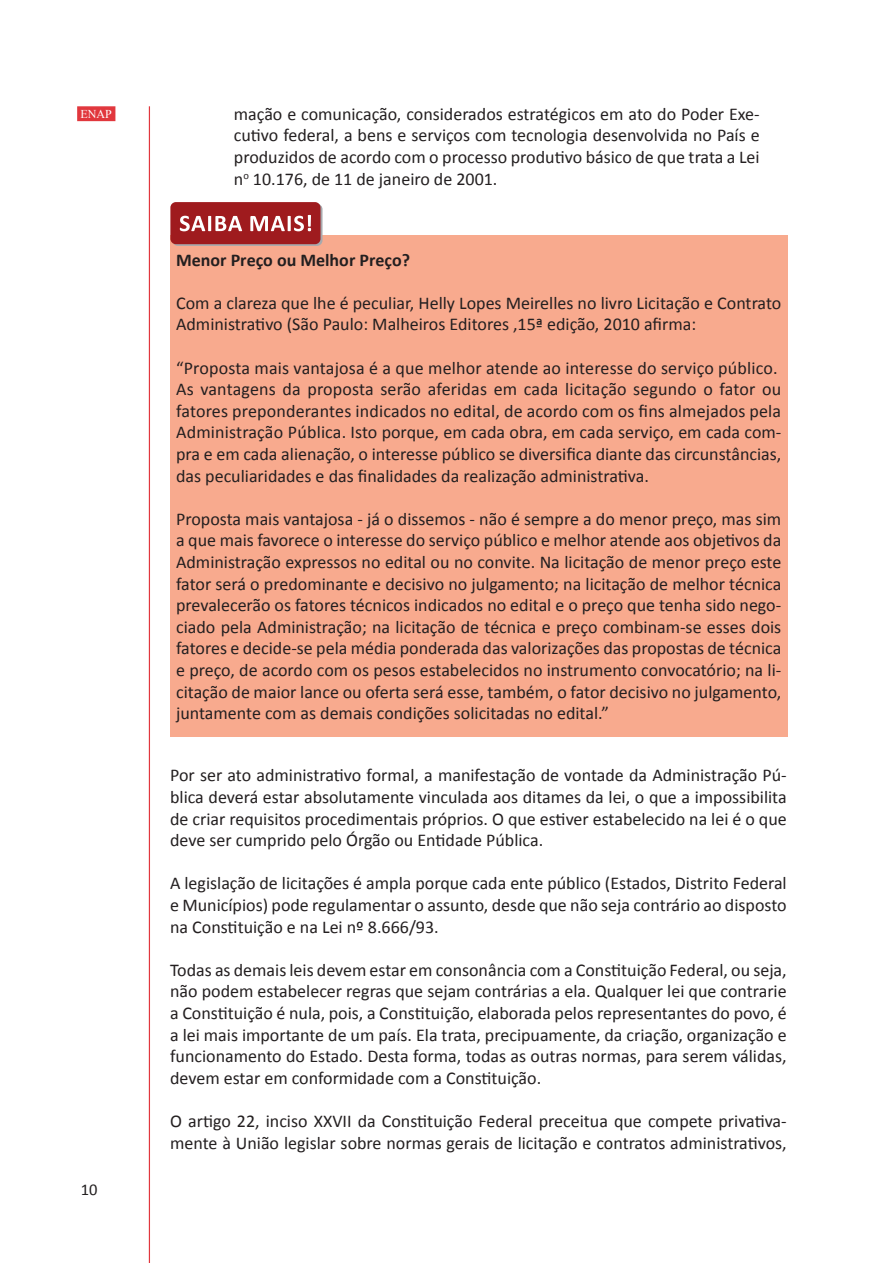
<style>
.page{position:relative;width:893px;height:1263px;background:#fff}
.page>*{position:absolute;margin:0;border:0;box-sizing:border-box;transform-origin:0 0}
.t1{font:18px/21.6px "Calibri";color:#231f20;text-align:justify}
.t2{font:700 18px "Calibri";color:#231f20}
.t3{font:16.5px "Calibri";color:#231f20}
.t4{font:12px "Times New Roman";color:#fff}
</style>
<div class="page">
<div style="left:77px;top:106px;width:38px;height:15px;background:#e1373d;border:2px solid #e1373d"></div>
<hr style="left:149px;top:106px;width:1px;height:1157px;background:#e1373d">
<div style="left:170px;top:235px;width:617px;height:502px;background:#f8aa8e"></div>
<svg style="left:172px;top:204px;width:150px;height:42px"></svg>
<div style="left:170px;top:202px;width:150px;height:42px;background:#9f1b1e;border-radius:5px"></div>
<svg style="left:180px;top:216px;width:62px;height:15px"></svg>
<svg style="left:250px;top:215px;width:61px;height:16px"></svg>
<p class="t4" style="left:81px;top:106px;width:33px">ENAP</p>
<p class="t3" style="left:81px;top:1179px;width:18px">10</p>
<p class="t1" style="left:234px;top:102px;width:527px">mação e comunicação, considerados estratégicos em ato do Poder Exe&shy;cutivo federal, a bens e serviços com tecnologia desenvolvida no País e produzidos de acordo com o processo produtivo básico de que trata a Lei n<sup>o</sup> 10.176, de 11 de janeiro de 2001.</p>
<p class="t2" style="left:176px;top:248px;width:235px">Menor Preço ou Melhor Preço?</p>
<p class="t1" style="left:176px;top:291px;width:607px">Com a clareza que lhe é peculiar, Helly Lopes Meirelles no livro Licitação e Contrato<br>Administrativo (São Paulo: Malheiros Editores ,15ª edição, 2010 afirma:</p>
<p class="t1" style="left:176px;top:356px;width:607px;text-align:left">“Proposta mais vantajosa é a que melhor atende ao interesse do serviço público.<br>As vantagens da proposta serão aferidas em cada licitação segundo o fator ou fatores preponderantes indicados no edital, de acordo com os fins almejados pela Administração Pública. Isto porque, em cada obra, em cada serviço, em cada com&shy;pra e em cada alienação, o interesse público se diversifica diante das circunstâncias, das peculiaridades e das finalidades da realização administrativa.</p>
<p class="t1" style="left:176px;top:507px;width:607px">Proposta mais vantajosa - já o dissemos - não é sempre a do menor preço, mas sim a que mais favorece o interesse do serviço público e melhor atende aos objetivos da Administração expressos no edital ou no convite. Na licitação de menor preço este fator será o predominante e decisivo no julgamento; na licitação de melhor técnica prevalecerão os fatores técnicos indicados no edital e o preço que tenha sido nego&shy;ciado pela Administração; na licitação de técnica e preço combinam-se esses dois fatores e decide-se pela média ponderada das valorizações das propostas de técnica e preço, de acordo com os pesos estabelecidos no instrumento convocatório; na li&shy;citação de maior lance ou oferta será esse, também, o fator decisivo no julgamento, juntamente com as demais condições solicitadas no edital.”</p>
<p class="t1" style="left:170px;top:764px;width:618px">Por ser ato administrativo formal, a manifestação de vontade da Administração Pú&shy;blica deverá estar absolutamente vinculada aos ditames da lei, o que a impossibilita de criar requisitos procedimentais próprios. O que estiver estabelecido na lei é o que deve ser cumprido pelo Órgão ou Entidade Pública.</p>
<p class="t1" style="left:170px;top:872px;width:618px">A legislação de licitações é ampla porque cada ente público (Estados, Distrito Federal e Municípios) pode regulamentar o assunto, desde que não seja contrário ao disposto na Constituição e na Lei nº 8.666/93.</p>
<p class="t1" style="left:170px;top:958px;width:618px">Todas as demais leis devem estar em consonância com a Constituição Federal, ou seja, não podem estabelecer regras que sejam contrárias a ela. Qualquer lei que contrarie a Constituição é nula, pois, a Constituição, elaborada pelos representantes do povo, é a lei mais importante de um país. Ela trata, precipuamente, da criação, organização e funcionamento do Estado. Desta forma, todas as outras normas, para serem válidas, devem estar em conformidade com a Constituição.</p>
<p class="t1" style="left:170px;top:1109px;width:618px">O artigo 22, inciso XXVII da Constituição Federal preceitua que compete privativa&shy;mente à União legislar sobre normas gerais de licitação e contratos administrativos,</p>
</div>
